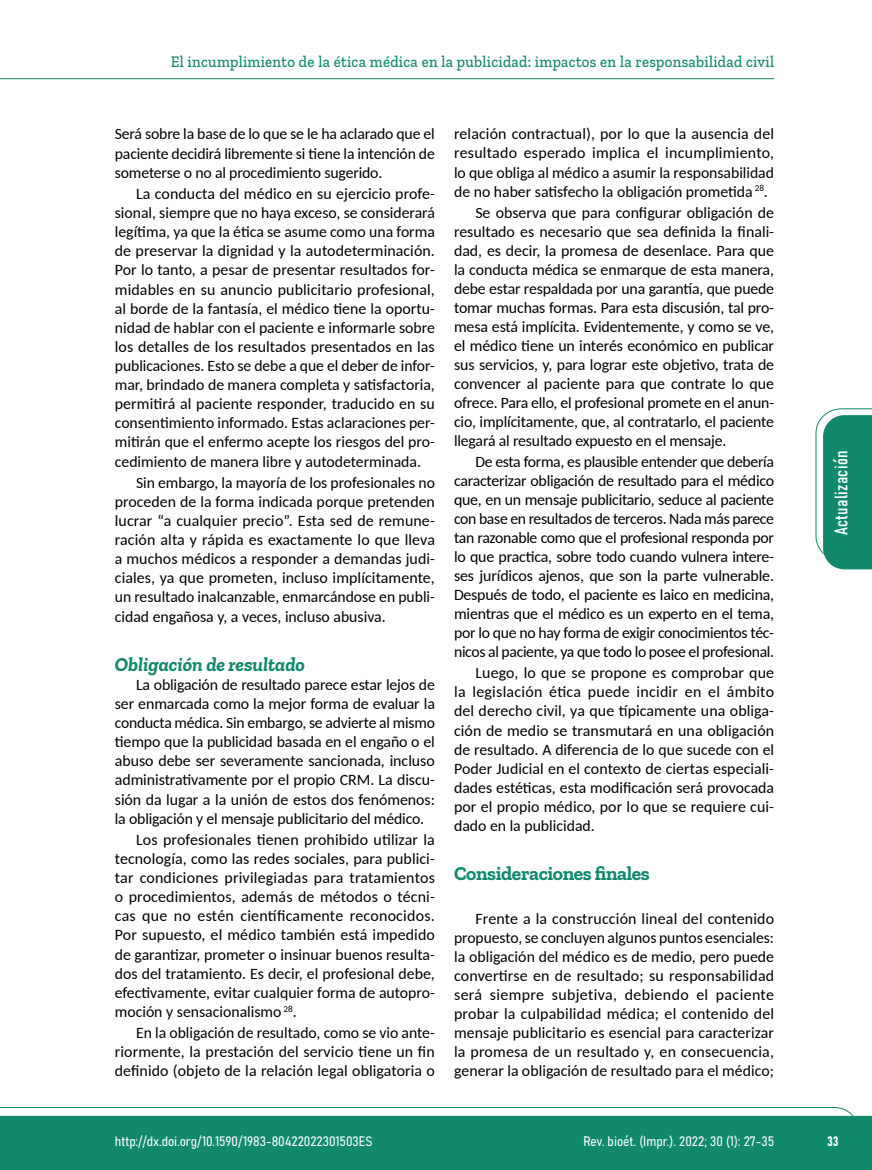
<style>
.page{position:relative;width:872px;height:1170px;background:#fff}
.page>*{position:absolute;margin:0;border:0;box-sizing:border-box;transform-origin:0 0}
.t1{font:700 19.5px "Zilla Slab";letter-spacing:-.02em;color:#10896d}
.t2{font:italic 700 19.5px "Zilla Slab";color:#10896d}
.t3{font:18px "Bahnschrift";letter-spacing:.02em;color:#fff}
.t4{font:500 16.5px "Zilla Slab";letter-spacing:.02em;color:#10896d;scale:.9 1}
.t5{font:15.75px/19px "Carlito";color:#000;text-align:justify}
.t6{font:13.5px "Bahnschrift";color:#fff}
</style>
<div class="page">
<svg style="left:0;top:1107px;width:859px;height:62px;background:#2e977f"></svg>
<hr style="left:0;top:78px;width:774px;height:1px;background:#10896d">
<svg style="left:815px;top:408px;width:57px;height:161px"></svg>
<p class="t4" style="left:171px;top:53px;width:672px">El incumplimiento de la ética médica en la publicidad: impactos en la responsabilidad civil</p>
<p class="t5" style="left:115px;top:124px;width:321px">Será sobre la base de lo que se le ha aclarado que el paciente decidirá libremente si tiene la intención de someterse o no al procedimiento sugerido.</p>
<p class="t5" style="left:115px;top:183px;width:321px;text-indent:21px">La conducta del médico en su ejercicio profe&shy;sional, siempre que no haya exceso, se considerará legítima, ya que la ética se asume como una forma de preservar la dignidad y la autodeterminación.<br>Por lo tanto, a pesar de presentar resultados for&shy;midables en su anuncio publicitario profesional, al borde de la fantasía, el médico tiene la oportu&shy;nidad de hablar con el paciente e informarle sobre los detalles de los resultados presentados en las publicaciones. Esto se debe a que el deber de infor&shy;mar, brindado de manera completa y satisfactoria, permitirá al paciente responder, traducido en su consentimiento informado. Estas aclaraciones per&shy;mitirán que el enfermo acepte los riesgos del pro&shy;cedimiento de manera libre y autodeterminada.</p>
<p class="t5" style="left:115px;top:472px;width:321px;text-indent:21px">Sin embargo, la mayoría de los profesionales no proceden de la forma indicada porque pretenden lucrar “a cualquier precio”. Esta sed de remune&shy;ración alta y rápida es exactamente lo que lleva a muchos médicos a responder a demandas judi&shy;ciales, ya que prometen, incluso implícitamente, un resultado inalcanzable, enmarcándose en publi&shy;cidad engañosa y, a veces, incluso abusiva.</p>
<p class="t2" style="left:115px;top:653px;width:192px">Obligación de resultado</p>
<p class="t5" style="left:115px;top:674px;width:322px;text-indent:21px">La obligación de resultado parece estar lejos de ser enmarcada como la mejor forma de evaluar la conducta médica. Sin embargo, se advierte al mismo tiempo que la publicidad basada en el engaño o el abuso debe ser severamente sancionada, incluso administrativamente por el propio CRM. La discu&shy;sión da lugar a la unión de estos dos fenómenos: la obligación y el mensaje publicitario del médico.</p>
<p class="t5" style="left:115px;top:829px;width:321px;text-indent:21px">Los profesionales tienen prohibido utilizar la tecnología, como las redes sociales, para publici&shy;tar condiciones privilegiadas para tratamientos o procedimientos, además de métodos o técni&shy;cas que no estén científicamente reconocidos.<br>Por supuesto, el médico también está impedido de garantizar, prometer o insinuar buenos resulta&shy;dos del tratamiento. Es decir, el profesional debe, efectivamente, evitar cualquier forma de autopro&shy;moción y sensacionalismo <sup>28</sup>.</p>
<p class="t5" style="left:115px;top:1022px;width:321px;text-indent:21px">En la obligación de resultado, como se vio ante&shy;riormente, la prestación del servicio tiene un fin definido (objeto de la relación legal obligatoria o</p>
<p class="t5" style="left:454px;top:124px;width:321px">relación contractual), por lo que la ausencia del resultado esperado implica el incumplimiento, lo que obliga al médico a asumir la responsabilidad de no haber satisfecho la obligación prometida <sup>28</sup>.</p>
<p class="t5" style="left:454px;top:202px;width:322px;text-indent:21px">Se observa que para configurar obligación de resultado es necesario que sea definida la finali&shy;dad, es decir, la promesa de desenlace. Para que la conducta médica se enmarque de esta manera, debe estar respaldada por una garantía, que puede tomar muchas formas. Para esta discusión, tal pro&shy;mesa está implícita. Evidentemente, y como se ve, el médico tiene un interés económico en publicar sus servicios, y, para lograr este objetivo, trata de convencer al paciente para que contrate lo que ofrece. Para ello, el profesional promete en el anun&shy;cio, implícitamente, que, al contratarlo, el paciente llegará al resultado expuesto en el mensaje.</p>
<p class="t5" style="left:454px;top:451px;width:322px;text-indent:21px">De esta forma, es plausible entender que debería caracterizar obligación de resultado para el médico que, en un mensaje publicitario, seduce al paciente con base en resultados de terceros. Nada más parece tan razonable como que el profesional responda por lo que practica, sobre todo cuando vulnera intere&shy;ses jurídicos ajenos, que son la parte vulnerable.<br>Después de todo, el paciente es laico en medicina, mientras que el médico es un experto en el tema, por lo que no hay forma de exigir conocimientos téc&shy;nicos al paciente, ya que todo lo posee el profesional.</p>
<p class="t5" style="left:454px;top:663px;width:321px;text-indent:21px">Luego, lo que se propone es comprobar que la legislación ética puede incidir en el ámbito del derecho civil, ya que típicamente una obliga&shy;ción de medio se transmutará en una obligación de resultado. A diferencia de lo que sucede con el Poder Judicial en el contexto de ciertas especiali&shy;dades estéticas, esta modificación será provocada por el propio médico, por lo que se requiere cui&shy;dado en la publicidad.</p>
<p class="t1" style="left:454px;top:861px;width:197px">Consideraciones finales</p>
<p class="t5" style="left:454px;top:908px;width:321px;text-indent:21px">Frente a la construcción lineal del contenido propuesto, se concluyen algunos puntos esenciales: la obligación del médico es de medio, pero puede convertirse en de resultado; su responsabilidad será siempre subjetiva, debiendo el paciente probar la culpabilidad médica; el contenido del mensaje publicitario es esencial para caracterizar la promesa de un resultado y, en consecuencia, generar la obligación de resultado para el médico;</p>
<p class="t3" style="left:827px;top:535px;width:86px;rotate:-90deg">Actualización</p>
<p class="t6" style="left:115px;top:1131px;width:259px">http://dx.doi.org/10.1590/1983-80422022301503ES</p>
<p class="t6" style="left:583px;top:1131px;width:192px">Rev. bioét. (Impr.). 2022; 30 (1): 27-35</p>
<p class="t6" style="left:827px;top:1130px;width:13px">33</p>
</div>
